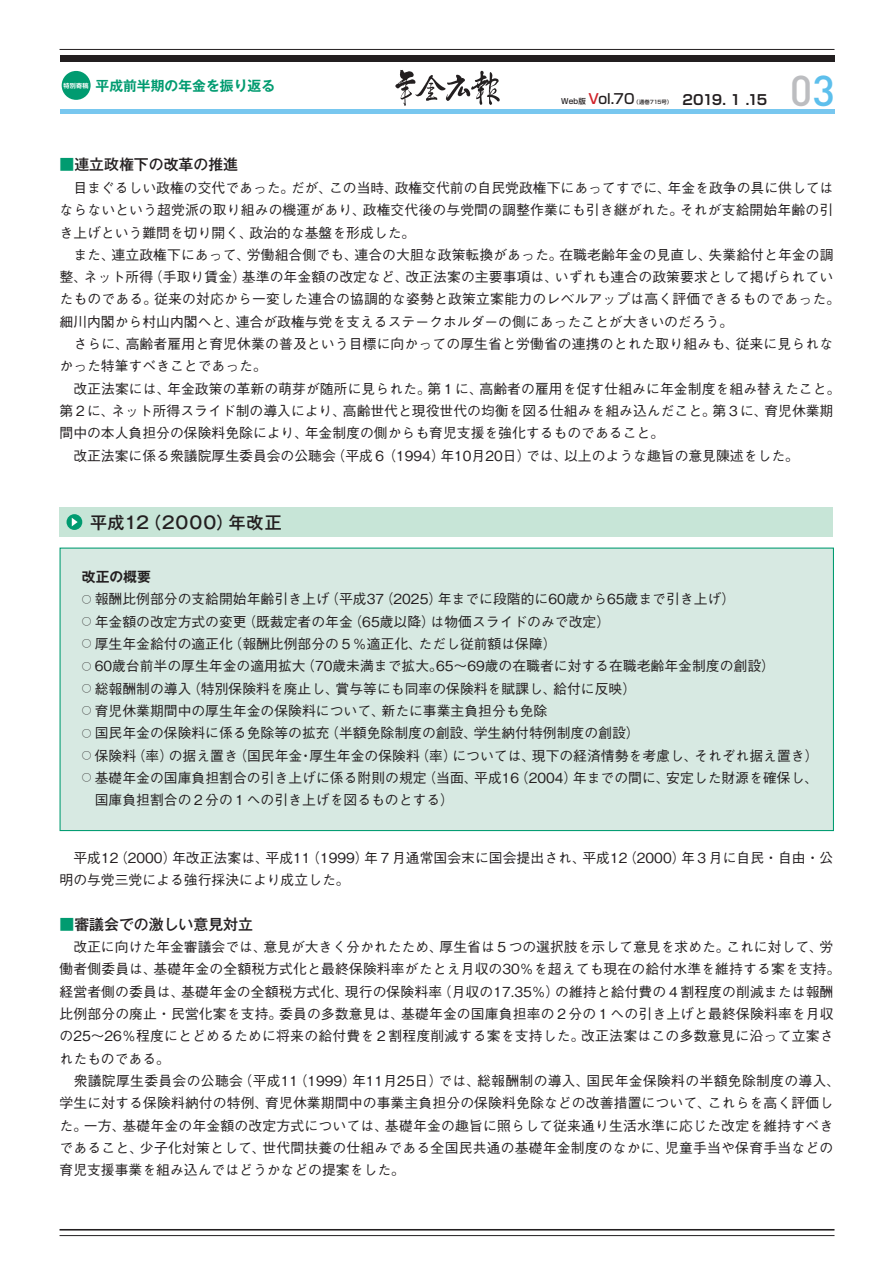
<style>
.page{position:relative;width:893px;height:1263px;background:#fff}
.page>*{position:absolute;margin:0;border:0;box-sizing:border-box;transform-origin:0 0}
.t1{font:500 42.45px "DIN";color:#bcbdc0}
.t2{font:500 16.95px "Gothic MB101 Pro";letter-spacing:.04em;color:#231f20}
.t3{font:500 14.85px "Gothic MB101 Pro";color:#231f20}
.t4{font:500 13.8px/22.4px "Gothic BBB Pro";color:#231f20}
.t5{font:700 13.8px "Gothic MB101 Pro De";color:#009b70}
.t6{font:500 13.8px "Shin Go Pro";color:#231f20}
.t7{font:700 13.8px "Shin Go Pro De";letter-spacing:-.08em;color:#231f20}
.t8{font:700 13.8px "Gothic MB101 Pro De";color:#231f20}
.t9{font:700 6.15px "Shin Go Pro De";color:#fff}
.t10{font:500 5.25px "Shin Go Pro";letter-spacing:.015em;color:#231f20}
.s1{color:#5dbfec}
.s2{font-size:7.5px}
.s3{color:#d1232a}
.s4{color:#009b70}
.s5{font-size:9.6px}
</style>
<div class="page">
<div style="left:60px;top:507px;width:773px;height:30px;background:#c7e5d7"></div>
<svg style="left:67px;top:514px;width:15px;height:16px"></svg>
<svg style="left:72px;top:518px;width:6px;height:8px"></svg>
<div style="left:60px;top:548px;width:773px;height:282px;background:#d7e9e2"></div>
<hr style="left:60px;top:49px;width:774px;height:1px;background:#231f20">
<div style="left:60px;top:55px;width:774px;height:7px;background:#231f20"></div>
<hr style="left:60px;top:1229px;width:774px;height:1px;background:#231f20">
<hr style="left:60px;top:1235px;width:774px;height:1px;background:#231f20">
<hr style="left:60px;top:109px;width:775px;height:4px;background:#78c7ef">
<svg style="left:395px;top:70px;width:105px;height:36px"></svg>
<div style="left:62px;top:71px;width:29px;height:29px;background:#009b70;border-radius:50%"></div>
<p class="t9" style="left:64px;top:80px;width:27px">特別寄稿</p>
<p class="t5" style="left:96px;top:74px;width:181px">平成前半期の年金を振り返る</p>
<h1 class="t1" style="left:790px;top:64px;width:47px">0<span class="s1">3</span></h1>
<p class="t6" style="left:561px;top:88px;width:75px"><span class="s2">Web版</span> <span class="s3">V</span>ol.70</p>
<p class="t10" style="left:633px;top:98px;width:40px">（通巻715号）</p>
<p class="t7" style="left:682px;top:88px;width:86px">2019. 1 .15</p>
<p class="t3" style="left:60px;top:152px;width:180px"><span class="s4">■</span>連立政権下の改革の推進</p>
<p class="t4" style="left:60px;top:175px;width:782px">　目まぐるしい政権の交代であった。だが、この当時、政権交代前の自民党政権下にあってすでに、年金を政争の具に供してはならないという超党派の取り組みの機運があり、政権交代後の与党間の調整作業にも引き継がれた。それが支給開始年齢の引き上げという難問を切り開く、政治的な基盤を形成した。<br>　また、連立政権下にあって、労働組合側でも、連合の大胆な政策転換があった。在職老齢年金の見直し、失業給付と年金の調整、ネット所得（手取り賃金）基準の年金額の改定など、改正法案の主要事項は、いずれも連合の政策要求として掲げられていたものである。従来の対応から一変した連合の協調的な姿勢と政策立案能力のレベルアップは高く評価できるものであった。細川内閣から村山内閣へと、連合が政権与党を支えるステークホルダーの側にあったことが大きいのだろう。<br>　さらに、高齢者雇用と育児休業の普及という目標に向かっての厚生省と労働省の連携のとれた取り組みも、従来に見られなかった特筆すべきことであった。<br>　改正法案には、年金政策の革新の萌芽が随所に見られた。第１に、高齢者の雇用を促す仕組みに年金制度を組み替えたこと。第２に、ネット所得スライド制の導入により、高齢世代と現役世代の均衡を図る仕組みを組み込んだこと。第３に、育児休業期間中の本人負担分の保険料免除により、年金制度の側からも育児支援を強化するものであること。<br>　改正法案に係る衆議院厚生委員会の公聴会（平成６（1994）年10月20日）では、以上のような趣旨の意見陳述をした。</p>
<p class="t2" style="left:90px;top:508px;width:193px">平成12（2000）年改正</p>
<p class="t8" style="left:82px;top:565px;width:71px">改正の概要</p>
<p class="t4" style="left:82px;top:586px;width:655px"><span class="s5">○</span> 報酬比例部分の支給開始年齢引き上げ（平成37（2025）年までに段階的に60歳から65歳まで引き上げ）</p>
<p class="t4" style="left:82px;top:609px;width:530px"><span class="s5">○</span> 年金額の改定方式の変更（既裁定者の年金（65歳以降）は物価スライドのみで改定）</p>
<p class="t4" style="left:82px;top:631px;width:476px"><span class="s5">○</span> 厚生年金給付の適正化（報酬比例部分の５％適正化、ただし従前額は保障）</p>
<p class="t4" style="left:82px;top:653px;width:695px"><span class="s5">○</span> 60歳台前半の厚生年金の適用拡大（70歳未満まで拡大。65～69歳の在職者に対する在職老齢年金制度の創設）</p>
<p class="t4" style="left:82px;top:676px;width:556px"><span class="s5">○</span> 総報酬制の導入（特別保険料を廃止し、賞与等にも同率の保険料を賦課し、給付に反映）</p>
<p class="t4" style="left:82px;top:698px;width:467px"><span class="s5">○</span> 育児休業期間中の厚生年金の保険料について、新たに事業主負担分も免除</p>
<p class="t4" style="left:82px;top:720px;width:559px"><span class="s5">○</span> 国民年金の保険料に係る免除等の拡充（半額免除制度の創設、学生納付特例制度の創設）</p>
<p class="t4" style="left:82px;top:742px;width:738px"><span class="s5">○</span> 保険料（率）の据え置き（国民年金・厚生年金の保険料（率）については、現下の経済情勢を考慮し、それぞれ据え置き）</p>
<p class="t4" style="left:95px;top:765px;width:725px;text-indent:-13px"><span class="s5">○</span> 基礎年金の国庫負担割合の引き上げに係る附則の規定（当面、平成16（2004）年までの間に、安定した財源を確保し、国庫負担割合の２分の１への引き上げを図るものとする）</p>
<p class="t4" style="left:60px;top:844px;width:775px">　平成12（2000）年改正法案は、平成11（1999）年７月通常国会末に国会提出され、平成12（2000）年３月に自民・自由・公明の与党三党による強行採決により成立した。</p>
<p class="t3" style="left:60px;top:911px;width:195px"><span class="s4">■</span>審議会での激しい意見対立</p>
<p class="t4" style="left:60px;top:934px;width:783px">　改正に向けた年金審議会では、意見が大きく分かれたため、厚生省は５つの選択肢を示して意見を求めた。これに対して、労働者側委員は、基礎年金の全額税方式化と最終保険料率がたとえ月収の30％を超えても現在の給付水準を維持する案を支持。経営者側の委員は、基礎年金の全額税方式化、現行の保険料率（月収の17.35％）の維持と給付費の４割程度の削減または報酬比例部分の廃止・民営化案を支持。委員の多数意見は、基礎年金の国庫負担率の２分の１への引き上げと最終保険料率を月収の25～26％程度にとどめるために将来の給付費を２割程度削減する案を支持した。改正法案はこの多数意見に沿って立案されたものである。<br>　衆議院厚生委員会の公聴会（平成11（1999）年11月25日）では、総報酬制の導入、国民年金保険料の半額免除制度の導入、学生に対する保険料納付の特例、育児休業期間中の事業主負担分の保険料免除などの改善措置について、これらを高く評価した。一方、基礎年金の年金額の改定方式については、基礎年金の趣旨に照らして従来通り生活水準に応じた改定を維持すべきであること、少子化対策として、世代間扶養の仕組みである全国民共通の基礎年金制度のなかに、児童手当や保育手当などの育児支援事業を組み込んではどうかなどの提案をした。</p>
</div>
